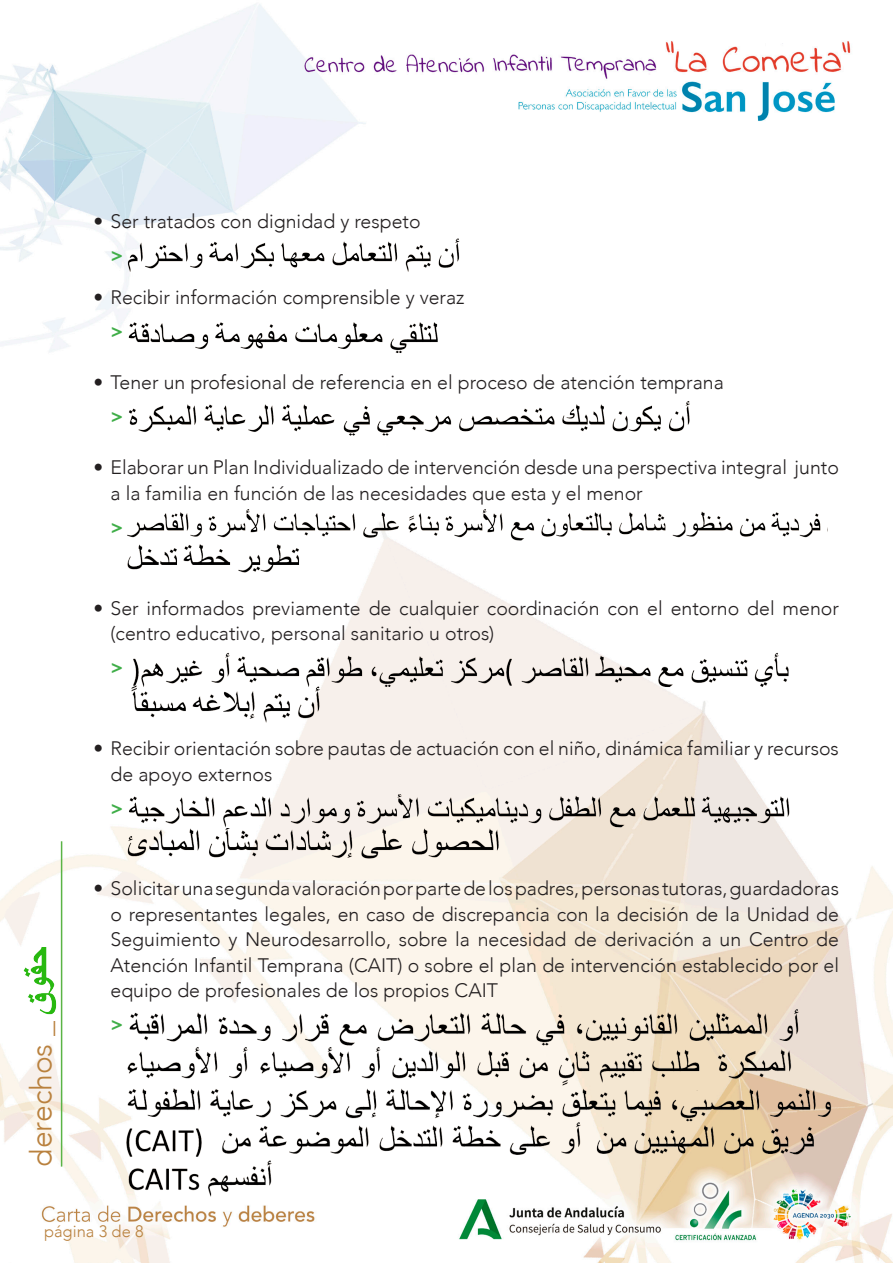
<style>
.page{position:relative;width:893px;height:1263px;background:#fff}
.page>*{position:absolute;margin:0;border:0;box-sizing:border-box;transform-origin:0 0}
.t1{font:300 30px "Avenir";color:#b9813e}
.t2{font:300 19.5px/25.5px "Avenir";color:#231f20}
.t3{font:800 19.5px "Avenir";color:#40ae49}
.t4{font:300 16.5px "Avenir";color:#b9813e}
</style>
<div class="page">
<img style="left:0;top:4px;width:893px;height:1259px">
<div style="left:0;top:149px;width:19px;height:953px;background:#fff"></div>
<hr style="left:61px;top:841px;width:1px;height:325px;background:#5ab446">
<img style="left:22px;top:941px;width:38px;height:75px">
<img style="left:119px;top:229px;width:341px;height:49px">
<img style="left:125px;top:314px;width:314px;height:45px">
<img style="left:122px;top:394px;width:569px;height:48px">
<img style="left:125px;top:501px;width:702px;height:42px">
<img style="left:125px;top:538px;width:177px;height:41px">
<img style="left:125px;top:648px;width:668px;height:45px">
<img style="left:129px;top:685px;width:194px;height:44px">
<img style="left:124px;top:794px;width:673px;height:40px">
<img style="left:124px;top:828px;width:379px;height:40px">
<img style="left:119px;top:1003px;width:691px;height:49px">
<img style="left:125px;top:1042px;width:582px;height:40px">
<img style="left:707px;top:1042px;width:85px;height:40px">
<img style="left:124px;top:1082px;width:715px;height:49px">
<img style="left:124px;top:1120px;width:468px;height:49px">
<img style="left:586px;top:1119px;width:234px;height:49px">
<img style="left:128px;top:1155px;width:226px;height:49px">
<p class="t2" style="left:94px;top:208px;width:329px">• Ser tratados con dignidad y respeto</p>
<p class="t3" style="left:111px;top:240px;width:14px">&gt;</p>
<p class="t2" style="left:94px;top:285px;width:372px">• Recibir información comprensible y veraz</p>
<p class="t3" style="left:111px;top:316px;width:14px">&gt;</p>
<p class="t2" style="left:94px;top:370px;width:632px">• Tener un profesional de referencia en el proceso de atención temprana</p>
<p class="t3" style="left:111px;top:401px;width:14px">&gt;</p>
<p class="t2" style="left:111px;top:455px;width:730px;text-indent:-17px">• Elaborar un Plan Individualizado de intervención desde una perspectiva integral junto a la familia en función de las necesidades que esta y el menor</p>
<p class="t3" style="left:111px;top:512px;width:14px">&gt;</p>
<p class="t2" style="left:111px;top:595px;width:730px;text-indent:-17px">• Ser informados previamente de cualquier coordinación con el entorno del menor (centro educativo, personal sanitario u otros)</p>
<p class="t3" style="left:111px;top:652px;width:14px">&gt;</p>
<p class="t1" style="left:24px;top:1166px;width:147px;rotate:-90deg">derechos _</p>
<p class="t2" style="left:111px;top:735px;width:730px;text-indent:-17px">• Recibir orientación sobre pautas de actuación con el niño, dinámica familiar y recursos de apoyo externos</p>
<p class="t3" style="left:111px;top:792px;width:14px">&gt;</p>
<p class="t2" style="left:111px;top:876px;width:730px;text-align:justify;text-indent:-17px">• Solicitar una segunda valoración por parte de los padres, personas tutoras, guardadoras o representantes legales, en caso de discrepancia con la decisión de la Unidad de Seguimiento y Neurodesarrollo, sobre la necesidad de derivación a un Centro de Atención Infantil Temprana (CAIT) o sobre el plan de intervención establecido por el equipo de profesionales de los propios CAIT</p>
<p class="t3" style="left:111px;top:1009px;width:14px">&gt;</p>
<p class="t4" style="left:44px;top:1222px;width:101px">página 3 de 8</p>
</div>
